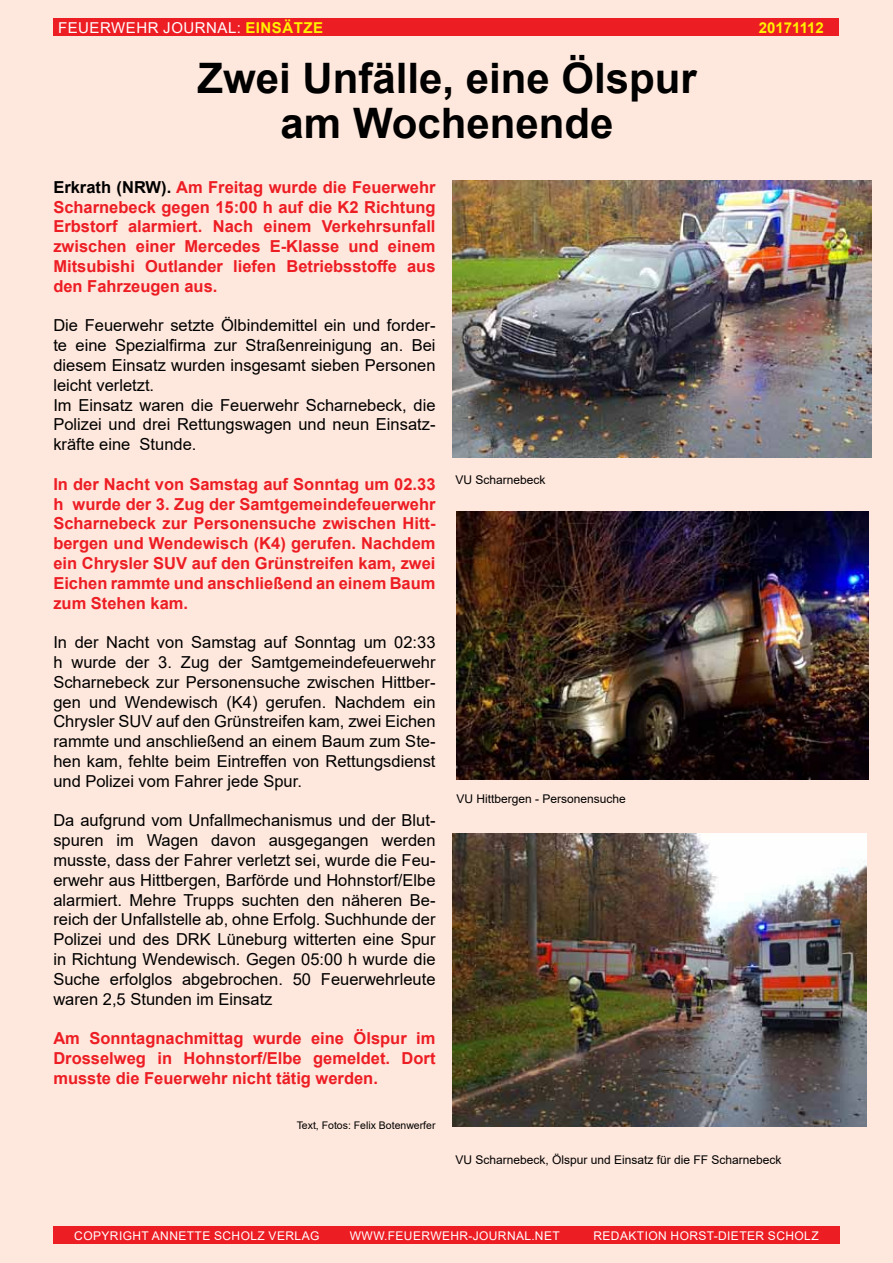
<style>
.page{position:relative;width:893px;height:1263px;background:#fee7dc}
.page>*{position:absolute;margin:0;border:0;box-sizing:border-box;transform-origin:0 0}
.t1{font:700 42px/45px "Arial";color:#000;text-align:center}
.t2{font:16.5px/19.8px "Arial";color:#000;text-align:justify}
.t3{font:700 16.5px/19.8px "Arial";color:#ed1d24;text-align:justify}
.t4{font:15px "Arial";letter-spacing:.035em;color:#fff}
.t5{font:700 15px "Arial";color:#fff200}
.t6{font:12px "Arial";color:#000}
.t7{font:12px "Arial";letter-spacing:.035em;color:#fff}
.t8{font:10.5px "Arial";color:#000}
.s1{font-weight:700;color:#fff200}
.s2{color:#000}
</style>
<div class="page">
<div style="left:53px;top:1226px;width:787px;height:18px;background:#ed1d24"></div>
<div style="left:54px;top:18px;width:785px;height:18px;background:#ed1d24"></div>
<img style="left:453px;top:833px;width:413px;height:294px">
<img style="left:453px;top:181px;width:418px;height:276px">
<img style="left:456px;top:511px;width:412px;height:268px">
<p class="t4" style="left:58px;top:17px;width:265px">Feuerwehr Journal: <span class="s1">Einsätze</span></p>
<p class="t5" style="left:759px;top:17px;width:67px">20171112</p>
<h1 class="t1" style="left:197px;top:56px;width:501px">Zwei Unfälle, eine Ölspur am Wochenende</h1>
<p class="t3" style="left:53px;top:177px;width:384px"><span class="s2">Erkrath (NRW).</span> Am Freitag wurde die Feuerwehr Scharnebeck gegen 15:00 h auf die K2 Richtung Erbstorf alarmiert. Nach einem Verkehrsunfall zwischen einer Mercedes E-Klasse und einem Mitsubishi Outlander liefen Betriebsstoffe aus den Fahrzeugen aus.</p>
<p class="t2" style="left:53px;top:316px;width:384px;text-align:left">Die Feuerwehr setzte Ölbindemittel ein und forder&shy;te eine Spezialfirma zur Straßenreinigung an. Bei diesem Einsatz wurden insgesamt sieben Personen leicht verletzt.<br>I m Einsatz waren die Feuerwehr Scharnebeck, die Polizei und drei Rettungswagen und neun Einsatz&shy;kräfte eine Stunde.</p>
<p class="t3" style="left:53px;top:474px;width:384px">In der Nacht von Samstag auf Sonntag um 02.33 h wurde der 3. Zug der Samtgemeindefeuerwehr Scharnebeck zur Personensuche zwischen Hitt&shy;bergen und Wendewisch (K4) gerufen. Nachdem ein Chrysler SUV auf den Grünstreifen kam, zwei Eichen rammte und anschließend an einem Baum zum Stehen kam.</p>
<p class="t2" style="left:53px;top:632px;width:384px">In der Nacht von Samstag auf Sonntag um 02:33 h wurde der 3. Zug der Samtgemeindefeuerwehr Scharnebeck zur Personensuche zwischen H ittber&shy;gen und Wendewisch (K4) gerufen. Nachdem ein Chrysler SUV auf den Grünstreifen kam, zwei Eichen rammte und anschließend an einem Baum zum Ste&shy;hen kam, fehlte beim Eintreffen von Rettungsdienst und Polizei vom Fahrer jede Spur.</p>
<p class="t2" style="left:53px;top:811px;width:384px">Da aufgrund vom Unfallmechanismus und der Blut&shy;spuren im Wagen davon ausgegangen werden musste, dass der Fahrer verletzt sei, wurde die Feu&shy;erwehr aus Hittbergen, Barförde und Hohnstorf/Elbe alarmiert. Mehre Trupps suchten den näheren Be&shy;reich der Unfallstelle ab, ohne Erfolg. Suchhunde der Polizei und des DRK Lüneburg witterten eine Spur in Richtung Wendewisch. Gegen 05:00 h wurde die Suche erfolglos abgebrochen. 50 Feuerwehrleute waren 2,5 Stunden im Einsatz</p>
<p class="t3" style="left:53px;top:1029px;width:384px">Am Sonntagnachmittag wurde eine Ölspur im Drosselweg in Hohnstorf/Elbe gemeldet. Dort musste die Feuerwehr nicht tätig werden.</p>
<p class="t8" style="left:297px;top:1118px;width:140px">Text, Fotos: Felix Botenwerfer</p>
<p class="t6" style="left:455px;top:471px;width:92px">VU Scharnebeck</p>
<p class="t6" style="left:456px;top:791px;width:171px">VU Hittbergen - Personensuche</p>
<p class="t6" style="left:455px;top:1151px;width:328px">VU Scharnebeck, Ölspur und Einsatz für die FF Scharnebeck</p>
<p class="t7" style="left:74px;top:1227px;width:247px">Copyright Annette Scholz Verlag</p>
<p class="t7" style="left:350px;top:1227px;width:211px">www.feuerwehr-journal.net</p>
<p class="t7" style="left:593px;top:1227px;width:227px">Redaktion Horst-Dieter Scholz</p>
</div>
